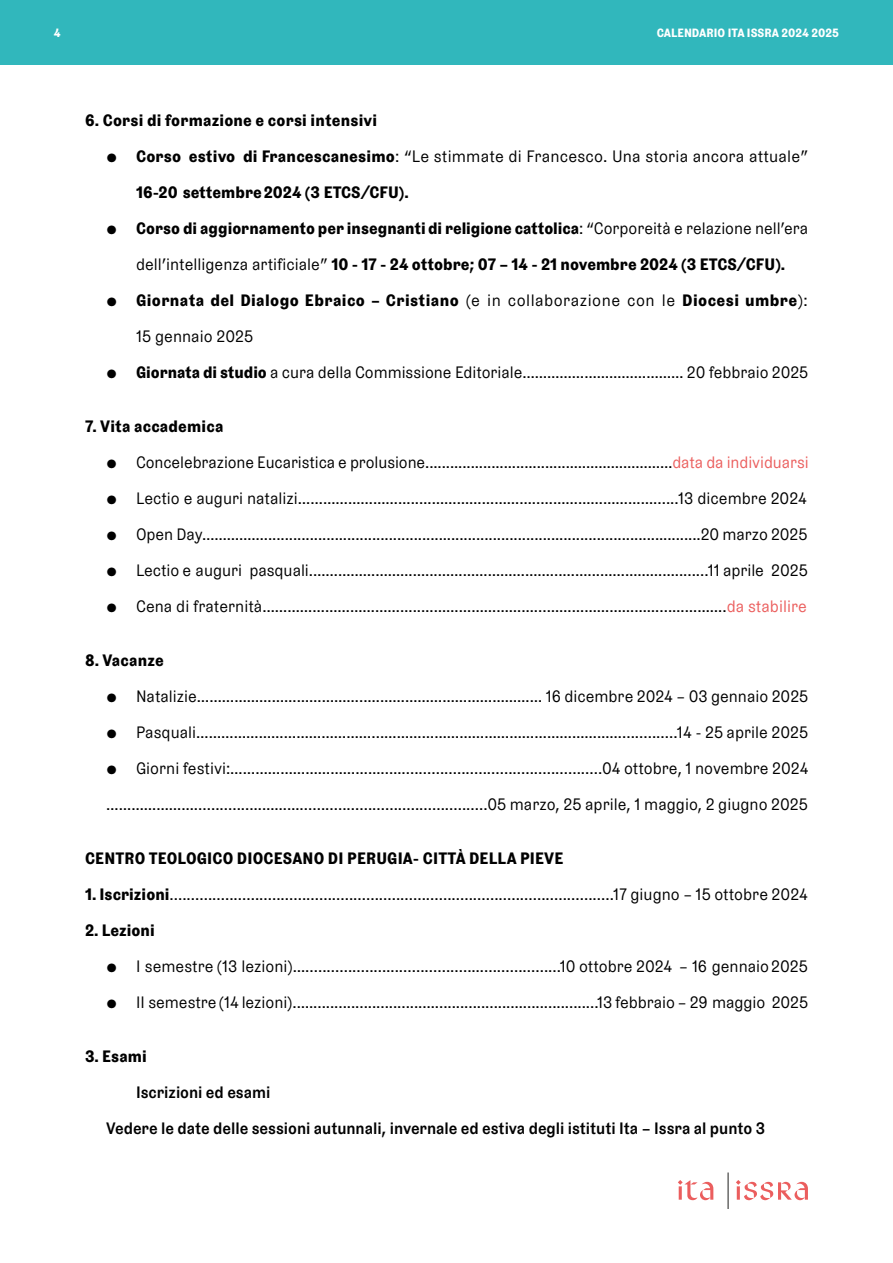
<style>
.page{position:relative;width:893px;height:1263px;background:#fff}
.page>*{position:absolute;margin:0;border:0;box-sizing:border-box;transform-origin:0 0}
.t1{font:16.5px/36px "Grey LL";letter-spacing:-.005em;color:#000}
.t2{font:700 16.5px/36px "Grey LL";letter-spacing:.01em;color:#000}
.t3{font:500 16.5px/36px "Grey LL";letter-spacing:-.005em;color:#000}
.t4{font:700 12px "Grey LL";color:#fff}
.s1{font-weight:400}
.s2{font-weight:700}
.s3{color:#eb5f5e}
</style>
<div class="page">
<div style="left:0;top:0;width:893px;height:65px;background:#31b7bc"></div>
<hr style="left:728px;top:1172px;width:1px;height:37px;background:#1e1f1d">
<svg style="left:678px;top:1180px;width:35px;height:20px"></svg>
<svg style="left:736px;top:1180px;width:72px;height:20px"></svg>
<p class="t4" style="left:54px;top:24px;width:8px">4</p>
<p class="t4" style="left:657px;top:24px;width:184px">CALENDARIO ITA ISSRA 2024 2025</p>
<p class="t2" style="left:85px;top:101px;width:294px">6. Corsi di formazione e corsi intensivi</p>
<p class="t2" style="left:136px;top:137px;width:673px;text-indent:-30px"><span class="s1">•</span> Corso estivo di Francescanesimo<span class="s1">: “Le stimmate di Francesco. Una storia ancora attuale”<br></span>16-20 settembre 2024 (3 ETCS/CFU).</p>
<p class="t2" style="left:106px;top:209px;width:703px;text-align:center"><span class="s1">•</span> Corso di aggiornamento per insegnanti di religione cattolica<span class="s1">: “Corporeità e relazione nell’era dell’intelligenza artificiale”</span> 10 - 17 - 24 ottobre; 07 – 14 - 21 novembre 2024 (3 ETCS/CFU).</p>
<p class="t2" style="left:136px;top:281px;width:673px;text-indent:-30px"><span class="s1">•</span> Giornata del Dialogo Ebraico – Cristiano <span class="s1">(e in collaborazione con le</span> Diocesi umbre<span class="s1">):<br>15 gennaio 2025</span></p>
<p class="t1" style="left:106px;top:353px;width:703px">• <span class="s2">Giornata di studio</span> a cura della Commissione Editoriale………………………………… 20 febbraio 2025</p>
<p class="t2" style="left:85px;top:407px;width:140px">7. Vita accademica</p>
<p class="t1" style="left:106px;top:443px;width:704px">• Concelebrazione Eucaristica e prolusione....................................……………………<span class="s3">data da individuarsi</span></p>
<p class="t1" style="left:106px;top:479px;width:702px">• Lectio e auguri natalizi………………………..………………………..………………………......13 dicembre 2024</p>
<p class="t1" style="left:106px;top:515px;width:703px">• Open Day…………….........................................................................................................20 marzo 2025</p>
<p class="t1" style="left:106px;top:551px;width:703px">• Lectio e auguri pasquali.………………………...………………………...……...………………........11 aprile 2025</p>
<p class="t1" style="left:106px;top:587px;width:702px">• Cena di fraternità………………………………..………………………...………………………...………….<span class="s3">da stabilire</span></p>
<p class="t2" style="left:85px;top:641px;width:80px">8. Vacanze</p>
<p class="t1" style="left:106px;top:677px;width:703px">• Natalizie…………………………………..…………………………………… 16 dicembre 2024 – 03 gennaio 2025</p>
<p class="t1" style="left:106px;top:713px;width:703px">• Pasquali……………………………………...………………………………………………….............14 - 25 aprile 2025</p>
<p class="t1" style="left:106px;top:749px;width:704px">• Giorni festivi:………………………………..…...............................................04 ottobre, 1 novembre 2024 ………………….............…………............................................05 marzo, 25 aprile, 1 maggio, 2 giugno 2025</p>
<p class="t2" style="left:85px;top:839px;width:480px">CENTRO TEOLOGICO DIOCESANO DI PERUGIA- CITTÀ DELLA PIEVE</p>
<p class="t1" style="left:85px;top:875px;width:724px"><span class="s2">1. Iscrizioni</span>........................................................................................................17 giugno – 15 ottobre 2024</p>
<p class="t2" style="left:85px;top:911px;width:71px">2. Lezioni</p>
<p class="t1" style="left:106px;top:947px;width:703px">• I semestre (13 lezioni)…..................…..................…..................10 ottobre 2024 – 16 gennaio 2025</p>
<p class="t1" style="left:106px;top:983px;width:703px">• II semestre (14 lezioni).…...........................…..................…..................13 febbraio – 29 maggio 2025</p>
<p class="t2" style="left:85px;top:1037px;width:63px">3. Esami</p>
<p class="t3" style="left:106px;top:1073px;width:660px;text-indent:30px">Iscrizioni ed esami<br>Vedere le date delle sessioni autunnali, invernale ed estiva degli istituti Ita – Issra al punto 3</p>
</div>
